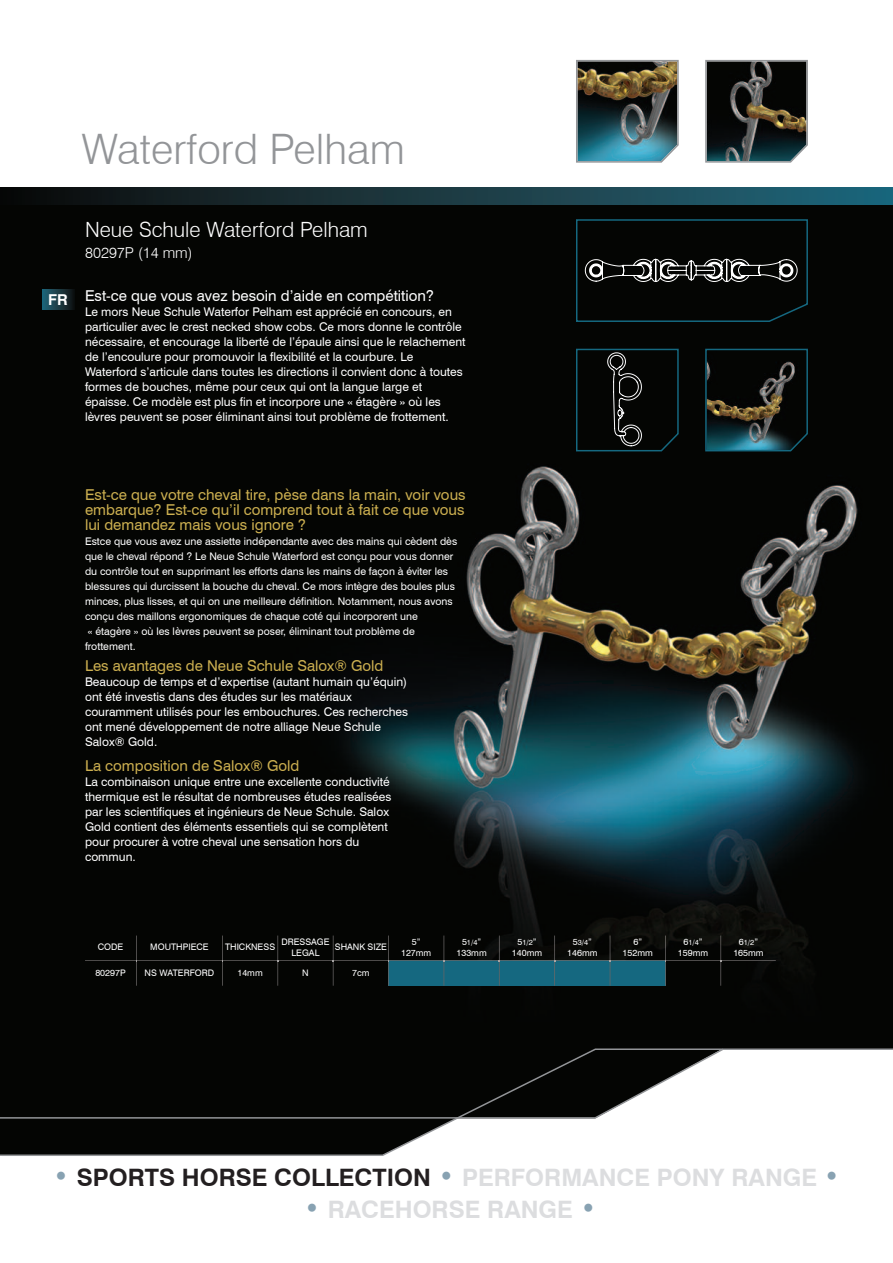
<style>
.page{position:relative;width:893px;height:1263px;background:#fff}
.page>*{position:absolute;margin:0;border:0;box-sizing:border-box;transform-origin:0 0}
.t1{font:300 42px "Swiss 721 BT";color:#939598}
.t2{font:700 24px "Swiss 721 BT";color:#231f20}
.t3{font:700 24px "Swiss 721 BT";color:#dcdddf}
.t4{font:300 21px "Swiss 721 BT";color:#fff}
.t5{font:15px/15px "Swiss 721 BT";color:#ccaf50;text-align:justify}
.t6{font:15px "Swiss 721 BT";color:#fff}
.t7{font:300 15px "Swiss 721 BT";color:#fff}
.t8{font:12px/15px "Swiss 721 BT";color:#fff}
.t9{font:10.5px/15px "Swiss 721 BT";color:#fff}
.t10{font:9px/10.8px "Swiss 721 BT";color:#fff;text-align:center}
.t11{font:7.5px "Swiss 721 BT";color:#fff}
.s1{font-weight:700}
.s2{font-size:9px}
.s3{font-size:27px;color:#88a2b2}
.s4{color:#dcdddf}
</style>
<div class="page">
<img style="left:9px;top:204px;width:884px;height:844px">
<svg style="left:0;top:1048px;width:893px;height:108px"></svg>
<div style="left:0;top:187px;width:893px;height:17px;background:linear-gradient(to right,#100c0a,#22687c)"></div>
<svg style="left:43px;top:289px;width:31px;height:21px"></svg>
<img style="left:576px;top:60px;width:103px;height:103px">
<svg style="left:705px;top:60px;width:103px;height:103px;background:#2c2f2d"></svg>
<img style="left:705px;top:349px;width:103px;height:102px">
<svg style="left:576px;top:219px;width:232px;height:103px;background:#131716"></svg>
<svg style="left:576px;top:349px;width:103px;height:102px;background:#0f1514"></svg>
<div style="left:389px;top:961px;width:55px;height:25px;background:#156880"></div>
<div style="left:444px;top:961px;width:55px;height:25px;background:#156880"></div>
<div style="left:499px;top:961px;width:56px;height:25px;background:#156880"></div>
<div style="left:555px;top:961px;width:55px;height:25px;background:#156880"></div>
<div style="left:610px;top:961px;width:55px;height:25px;background:#156880"></div>
<img style="left:136px;top:935px;width:1px;height:51px">
<img style="left:222px;top:935px;width:1px;height:51px">
<img style="left:277px;top:935px;width:1px;height:51px">
<img style="left:333px;top:935px;width:1px;height:51px">
<img style="left:388px;top:935px;width:1px;height:51px">
<img style="left:444px;top:935px;width:1px;height:51px">
<img style="left:499px;top:935px;width:1px;height:51px">
<img style="left:554px;top:935px;width:1px;height:51px">
<img style="left:610px;top:935px;width:1px;height:51px">
<img style="left:665px;top:935px;width:1px;height:51px">
<img style="left:720px;top:935px;width:1px;height:51px">
<img style="left:85px;top:960px;width:691px;height:1px">
<h1 class="t1" style="left:82px;top:124px;width:324px">Waterford Pelham</h1>
<h3 class="t4" style="left:85px;top:217px;width:284px">Neue Schule Waterford Pelham</h3>
<p class="t7" style="left:85px;top:243px;width:109px">80297P (14 mm)</p>
<p class="t6" style="left:48px;top:286px;width:387px"><span class="s1">FR</span> Est-ce que vous avez besoin d’aide en compétition?</p>
<p class="t8" style="left:85px;top:304px;width:382px">Le mors Neue Schule Waterfor Pelham est apprécié en concours, en particulier avec le crest necked show cobs. Ce mors donne le contrôle nécessaire, et encourage la liberté de l’épaule ainsi que le relachement de l’encoulure pour promouvoir la flexibilité et la courbure. Le Waterford s’articule dans toutes les directions il convient donc à toutes formes de bouches, même pour ceux qui ont la langue large et épaisse. Ce modèle est plus fin et incorpore une « étagère » où les lèvres peuvent se poser éliminant ainsi tout problème de frottement.</p>
<p class="t5" style="left:85px;top:487px;width:382px">Est-ce que votre cheval tire, pèse dans la main, voir vous embarque? Est-ce qu’il comprend tout à fait ce que vous lui demandez mais vous ignore ?</p>
<p class="t9" style="left:85px;top:534px;width:374px">Estce que vous avez une assiette indépendante avec des mains qui cèdent dès que le cheval répond ? Le Neue Schule Waterford est conçu pour vous donner du contrôle tout en supprimant les efforts dans les mains de façon à éviter les blessures qui durcissent la bouche du cheval. Ce mors intègre des boules plus minces, plus lisses, et qui on une meilleure définition. Notamment, nous avons conçu des maillons ergonomiques de chaque coté qui incorporent une<br>« étagère » où les lèvres peuvent se poser, éliminant tout problème de frottement.</p>
<p class="t5" style="left:85px;top:657px;width:300px">Les avantages de Neue Schule Salox® Gold</p>
<p class="t8" style="left:85px;top:674px;width:324px">Beaucoup de temps et d’expertise (autant humain qu’équin) ont été investis dans des études sur les matériaux couramment utilisés pour les embouchures. Ces recherches ont mené développement de notre alliage Neue Schule Salox® Gold.</p>
<p class="t5" style="left:85px;top:758px;width:216px">La composition de Salox® Gold</p>
<p class="t8" style="left:85px;top:774px;width:308px">La combinaison unique entre une excellente conductivité thermique est le résultat de nombreuses études realisées par les scientifiques et ingénieurs de Neue Schule. Salox Gold contient des éléments essentiels qui se complètent pour procurer à votre cheval une sensation hors du commun.</p>
<p class="t10" style="left:98px;top:941px;width:27px">CODE</p>
<p class="t10" style="left:150px;top:941px;width:60px">MOUTHPIECE</p>
<p class="t10" style="left:225px;top:941px;width:52px">THICKNESS</p>
<p class="t10" style="left:281px;top:936px;width:50px">DRESSAGE<br>LEGAL</p>
<p class="t10" style="left:335px;top:941px;width:54px">SHANK SIZE</p>
<p class="t10" style="left:401px;top:936px;width:32px">5”<br>127mm</p>
<p class="t11" style="left:462px;top:938px;width:21px"><span class="s2">5</span>1/4<span class="s2">”</span></p>
<p class="t10" style="left:456px;top:947px;width:32px">133mm</p>
<p class="t10" style="left:95px;top:967px;width:32px">80297P</p>
<p class="t10" style="left:145px;top:967px;width:71px">NS WATERFORD</p>
<p class="t10" style="left:237px;top:967px;width:27px">14mm</p>
<p class="t10" style="left:302px;top:967px;width:8px">N</p>
<p class="t10" style="left:352px;top:967px;width:19px">7cm</p>
<p class="t11" style="left:517px;top:938px;width:21px"><span class="s2">5</span>1/2<span class="s2">”</span></p>
<p class="t10" style="left:512px;top:947px;width:32px">140mm</p>
<p class="t11" style="left:573px;top:938px;width:21px"><span class="s2">5</span>3/4<span class="s2">”</span></p>
<p class="t10" style="left:567px;top:947px;width:32px">146mm</p>
<p class="t10" style="left:623px;top:936px;width:32px">6”<br>152mm</p>
<p class="t11" style="left:683px;top:938px;width:21px"><span class="s2">6</span>1/4<span class="s2">”</span></p>
<p class="t10" style="left:678px;top:947px;width:32px">159mm</p>
<p class="t11" style="left:739px;top:938px;width:21px"><span class="s2">6</span>1/2<span class="s2">”</span></p>
<p class="t10" style="left:733px;top:947px;width:32px">165mm</p>
<h2 class="t2" style="left:53px;top:1162px;width:788px"><span class="s3">•</span> SPORTS HORSE COLLECTION <span class="s3">•</span> <span class="s4">PERFORMANCE PONY RANGE</span> <span class="s3">•</span></h2>
<h2 class="t3" style="left:304px;top:1195px;width:294px"><span class="s3">•</span> RACEHORSE RANGE <span class="s3">•</span></h2>
</div>
